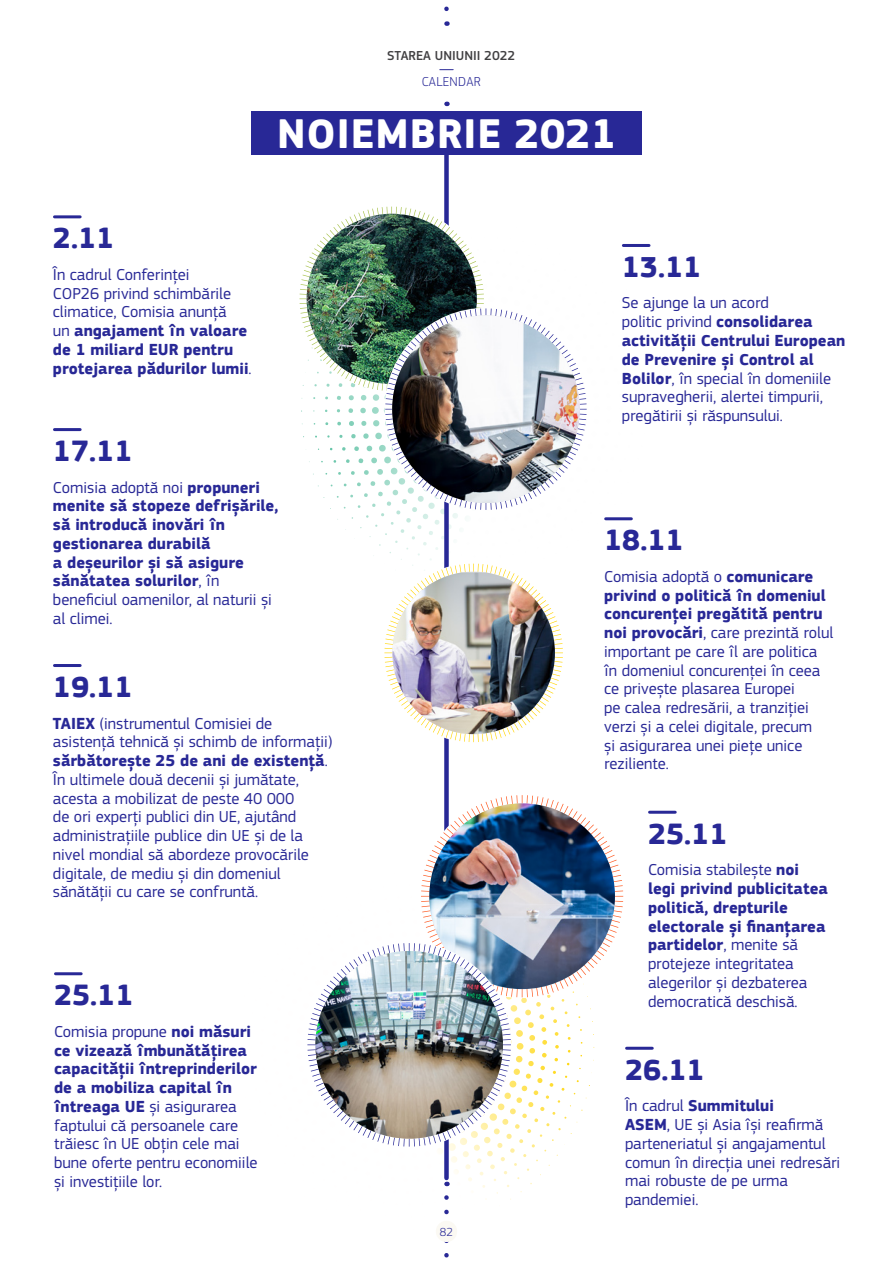
<style>
.page{position:relative;width:893px;height:1263px;background:#fff}
.page>*{position:absolute;margin:0;border:0;box-sizing:border-box;transform-origin:0 0}
.Month_Title{font:700 42.75px "EC Square Sans Pro";letter-spacing:.02em;color:#fff}
.t1{font:700 30.3px "EC Square Sans Pro";color:#282896}
.Body_text{font:16.5px/18.8px "EC Square Sans Pro";color:#282896}
.Body_text-2{font:700 16.5px/18.8px "EC Square Sans Pro";color:#282896}
.t2{font:500 13.5px "EC Square Sans Pro";color:#414042}
.t3{font:300 13.5px "EC Square Sans Pro";letter-spacing:.02em;color:#282896}
.t4{font:300 12.15px "EC Square Sans Pro";color:#282896}
.s1{font-weight:700}
.s2{font-weight:400}
</style>
<div class="page">
<div style="left:444px;top:137px;width:5px;height:1041px;background:#282896"></div>
<svg style="left:444px;top:1182px;width:5px;height:73px"></svg>
<hr style="left:299px;top:298px;width:93px;height:1px;background:#a6c14a">
<hr style="left:384px;top:652px;width:90px;height:1px;background:#ffd500">
<svg style="left:385px;top:564px;width:178px;height:178px"></svg>
<hr style="left:473px;top:564px;width:1px;height:89px;background:#ffd500">
<hr style="left:473px;top:653px;width:1px;height:89px;background:#ffd500">
<img style="left:392px;top:572px;width:163px;height:162px">
<img style="left:300px;top:207px;width:287px;height:303px">
<hr style="left:486px;top:308px;width:1px;height:101px;background:#282896">
<hr style="left:486px;top:409px;width:1px;height:101px;background:#282896">
<img style="left:392px;top:315px;width:188px;height:188px;border-radius:94px">
<hr style="left:307px;top:1044px;width:102px;height:1px;background:#282896">
<img style="left:308px;top:795px;width:315px;height:351px">
<hr style="left:409px;top:943px;width:1px;height:102px;background:#282896">
<hr style="left:409px;top:1045px;width:1px;height:101px;background:#282896">
<img style="left:315px;top:951px;width:188px;height:188px;border-radius:94px">
<svg style="left:444px;top:6px;width:5px;height:3px"></svg>
<svg style="left:444px;top:102px;width:5px;height:5px"></svg>
<svg style="left:440px;top:69px;width:13px;height:1px"></svg>
<div style="left:251px;top:111px;width:390px;height:44px;background:#282896"></div>
<hr style="left:54px;top:215px;width:26px;height:3px;background:#282896">
<hr style="left:623px;top:244px;width:26px;height:3px;background:#282896">
<hr style="left:54px;top:428px;width:26px;height:3px;background:#282896">
<hr style="left:606px;top:517px;width:25px;height:3px;background:#282896">
<hr style="left:54px;top:664px;width:26px;height:3px;background:#282896">
<hr style="left:650px;top:811px;width:25px;height:3px;background:#282896">
<hr style="left:56px;top:972px;width:25px;height:3px;background:#282896">
<hr style="left:627px;top:1047px;width:25px;height:3px;background:#282896">
<div style="left:436px;top:1221px;width:21px;height:21px;background:#fbf9f3;border-radius:50%"></div>
<p class="t2" style="left:387px;top:48px;width:130px">STAREA UNIUNII 2022</p>
<p class="t3" style="left:422px;top:74px;width:61px">CALENDAR</p>
<h2 class="Month_Title" style="left:277px;top:108px;width:341px">NOIEMBRIE 2021</h2>
<h3 class="t1" style="left:53px;top:220px;width:63px">2.11</h3>
<p class="Body_text" style="left:53px;top:265px;width:200px">În cadrul Conferinței<br>COP26 privind schimbările climatice, Comisia anunță<br>un <span class="s1">angajament în valoare de 1 miliard EUR pentru protejarea pădurilor lumii</span>.</p>
<h3 class="t1" style="left:622px;top:249px;width:81px">13.11</h3>
<p class="Body_text" style="left:622px;top:294px;width:225px">Se ajunge la un acord<br>politic privind <span class="s1">consolidarea activității Centrului European de Prevenire și Control al<br>Bolilor</span>, în special în domeniile supravegherii, alertei timpurii, pregătirii și răspunsului.</p>
<h3 class="t1" style="left:53px;top:433px;width:81px">17.11</h3>
<p class="Body_text-2" style="left:53px;top:478px;width:227px"><span class="s2">Comisia adoptă noi</span> propuneri menite să stopeze defrișările, să introducă inovări în gestionarea durabilă<br>a deșeurilor și să asigure sănătatea solurilor<span class="s2">, în beneficiul oamenilor, al naturii și al climei.</span></p>
<h3 class="t1" style="left:604px;top:522px;width:81px">18.11</h3>
<p class="Body_text" style="left:604px;top:567px;width:231px">Comisia adoptă o <span class="s1">comunicare privind o politică în domeniul concurenței pregătită pentru noi provocări</span>, care prezintă rolul important pe care îl are politica în domeniul concurenței în ceea ce privește plasarea Europei<br>pe calea redresării, a tranziției verzi și a celei digitale, precum<br>și asigurarea unei piețe unice reziliente.</p>
<h3 class="t1" style="left:53px;top:669px;width:81px">19.11</h3>
<p class="Body_text" style="left:53px;top:714px;width:281px"><span class="s1">TAIEX</span> (instrumentul Comisiei de asistență tehnică și schimb de informații) <span class="s1">sărbătorește 25 de ani de existență</span>.<br>În ultimele două decenii și jumătate, acesta a mobilizat de peste 40 000<br>de ori experți publici din UE, ajutând administrațiile publice din UE și de la nivel mondial să abordeze provocările digitale, de mediu și din domeniul sănătății cu care se confruntă.</p>
<h3 class="t1" style="left:648px;top:815px;width:81px">25.11</h3>
<p class="Body_text-2" style="left:648px;top:861px;width:181px"><span class="s2">Comisia stabilește</span> noi legi privind publicitatea politică, drepturile electorale și finanțarea partidelor<span class="s2">, menite să protejeze integritatea alegerilor și dezbaterea</span></p>
<h3 class="t1" style="left:54px;top:977px;width:81px">25.11</h3>
<p class="Body_text" style="left:648px;top:992px;width:151px">democratică deschisă.</p>
<p class="Body_text" style="left:54px;top:1022px;width:205px">Comisia propune <span class="s1">noi măsuri ce vizează îmbunătățirea capacității întreprinderilor de a mobiliza capital în întreaga UE</span> și asigurarea faptului că persoanele care trăiesc în UE obțin cele mai bune oferte pentru economiile și investițiile lor.</p>
<h3 class="t1" style="left:625px;top:1051px;width:81px">26.11</h3>
<p class="Body_text" style="left:625px;top:1096px;width:217px">În cadrul <span class="s1">Summitului<br>ASEM</span>, UE și Asia își reafirmă parteneriatul și angajamentul comun în direcția unei redresări mai robuste de pe urma pandemiei.</p>
<p class="t4" style="left:440px;top:1225px;width:15px">82</p>
</div>
